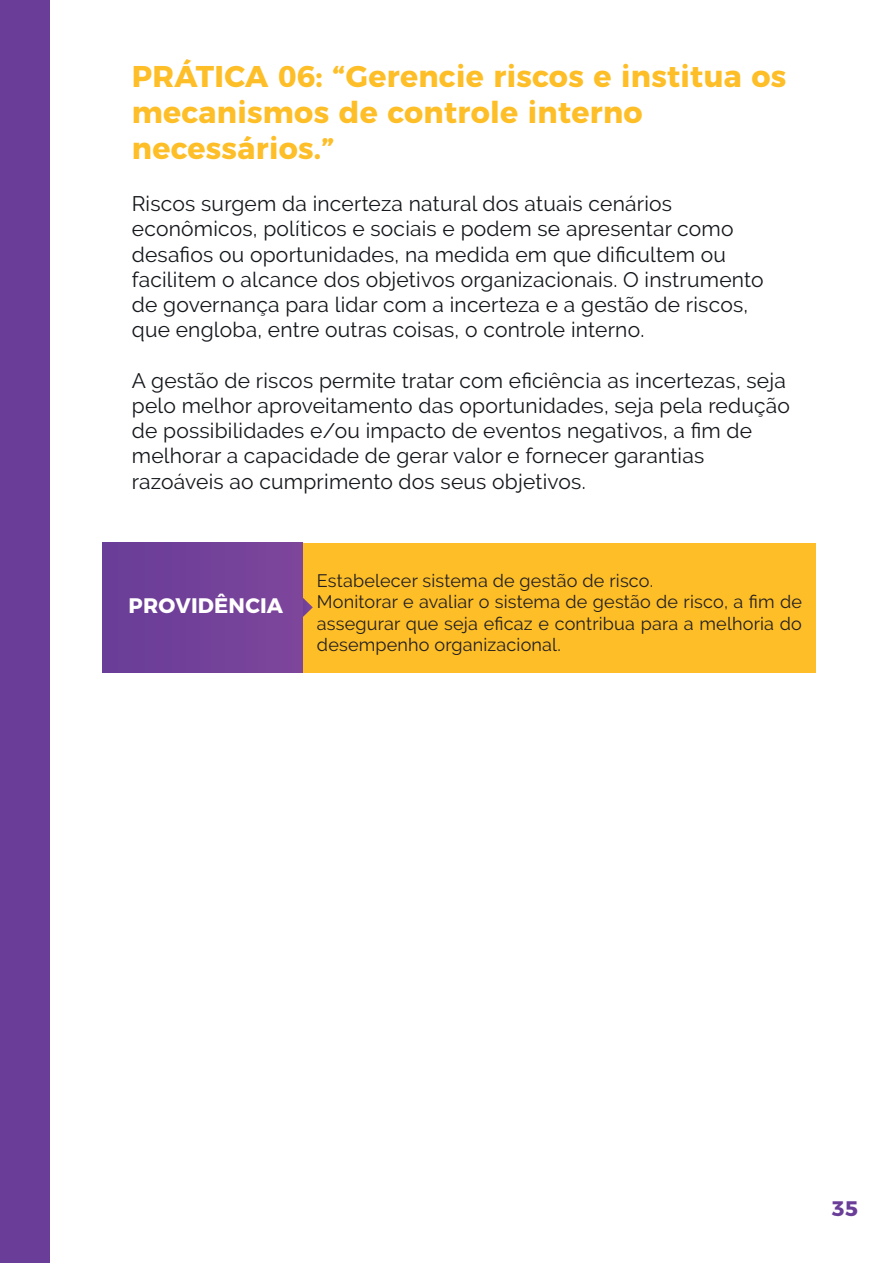
<style>
.page{position:relative;width:893px;height:1263px;background:#fff}
.page>*{position:absolute;margin:0;border:0;box-sizing:border-box;transform-origin:0 0}
.t1{font:700 30px/36px "Montserrat";letter-spacing:.01em;color:#fdbe28}
.t2{font:21px/25.2px "Raleway";letter-spacing:.01em;color:#14171b}
.t3{font:700 21px "Montserrat";letter-spacing:.01em;color:#fff}
.t4{font:700 21px "Montserrat";color:#6a3e98}
.t5{font:18px/21.6px "Raleway";letter-spacing:.01em;color:#231f20}
</style>
<div class="page">
<div style="left:302px;top:543px;width:514px;height:130px;background:#fdbe28"></div>
<svg style="left:302px;top:593px;width:11px;height:29px"></svg>
<div style="left:102px;top:543px;width:200px;height:130px;background:#714199"></div>
<div style="left:0;top:0;width:50px;height:1263px;background:#6a3e98"></div>
<h1 class="t1" style="left:132px;top:56px;width:656px">PRÁTICA 06: “Gerencie riscos e institua os mecanismos de controle interno necessários.”</h1>
<p class="t2" style="left:132px;top:191px;width:633px">Riscos surgem da incerteza natural dos atuais cenários econômicos, políticos e sociais e podem se apresentar como desafios ou oportunidades, na medida em que dificultem ou facilitem o alcance dos objetivos organizacionais. O instrumento de governança para lidar com a incerteza e a gestão de riscos, que engloba, entre outras coisas, o controle interno.</p>
<p class="t2" style="left:132px;top:368px;width:660px">A gestão de riscos permite tratar com eficiência as incertezas, seja pelo melhor aproveitamento das oportunidades, seja pela redução de possibilidades e/ou impacto de eventos negativos, a fim de melhorar a capacidade de gerar valor e fornecer garantias razoáveis ao cumprimento dos seus objetivos.</p>
<p class="t3" style="left:129px;top:588px;width:156px">PROVIDÊNCIA</p>
<p class="t5" style="left:317px;top:569px;width:486px">Estabelecer sistema de gestão de risco.<br>Monitorar e avaliar o sistema de gestão de risco, a fim de assegurar que seja eficaz e contribua para a melhoria do desempenho organizacional.</p>
<p class="t4" style="left:832px;top:1191px;width:28px">35</p>
</div>
